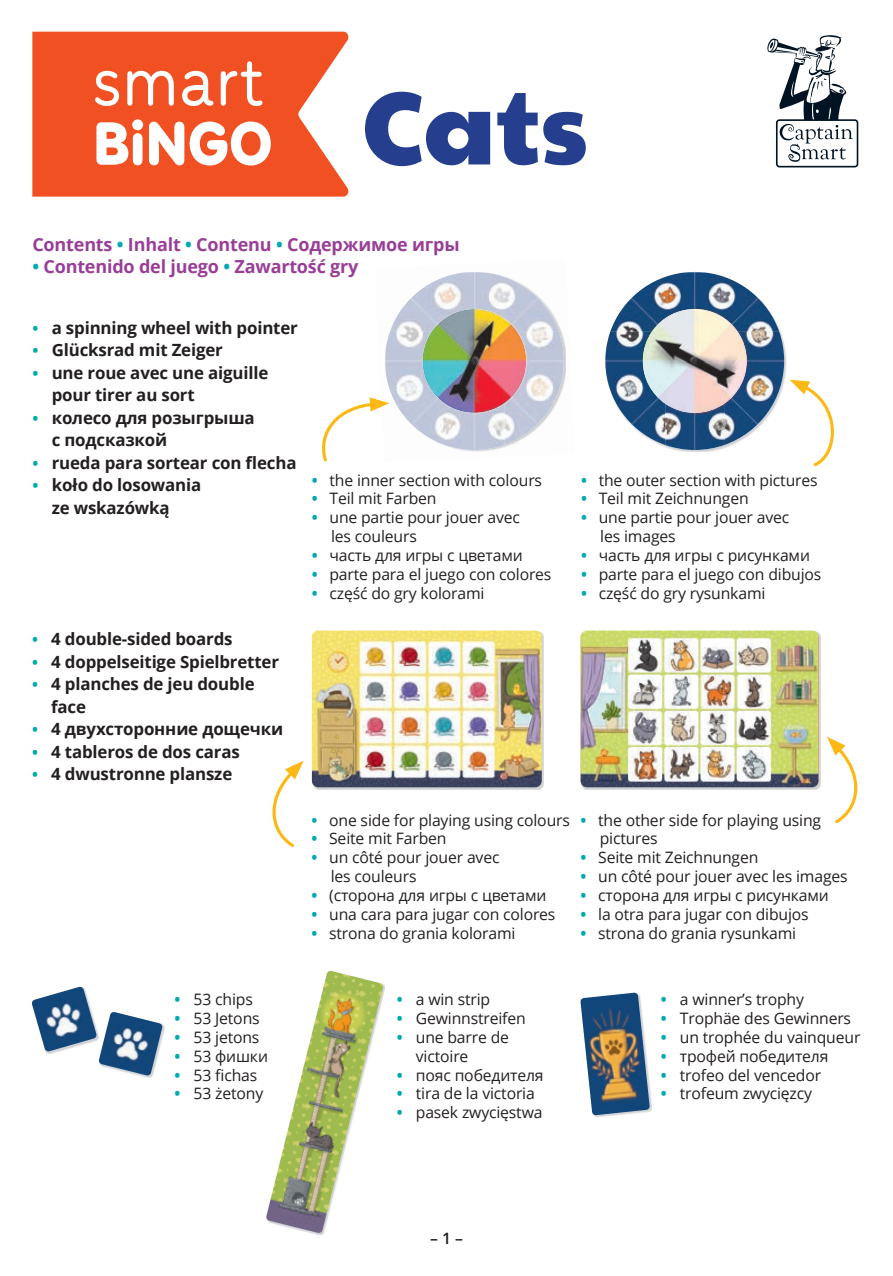
<style>
.page{position:relative;width:893px;height:1276px;background:#fff}
.page>*{position:absolute;margin:0;border:0;box-sizing:border-box;transform-origin:0 0}
.t1{font:103.5px "Paytone One";color:#253f8e}
.t2{font:700 18px "Open Sans";letter-spacing:-.01em;color:#983e97}
.t3{font:700 16.88px/22.5px "Open Sans";letter-spacing:-.01em;color:#231f20}
.t4{font:15.75px/18.9px "Open Sans";letter-spacing:-.01em;color:#231f20}
.t5{font:600 15.75px "Open Sans";color:#231f20}
.s1{color:#00aab0}
.s2{font-size:15.75px;color:#00aab0}
.s3{font-weight:700;color:#00aab0}
</style>
<div class="page">
<div style="left:776px;top:119px;width:82px;height:48px;border:2px solid #001322;border-radius:3px"></div>
<svg style="left:767px;top:35px;width:86px;height:127px"></svg>
<svg style="left:32px;top:32px;width:317px;height:165px;background:#f2643b"></svg>
<svg style="left:95px;top:61px;width:167px;height:45px"></svg>
<svg style="left:96px;top:119px;width:175px;height:46px"></svg>
<img style="left:593px;top:1089px;width:58px;height:28px">
<img style="left:580px;top:992px;width:70px;height:123px">
<img style="left:266px;top:971px;width:117px;height:262px">
<img style="left:314px;top:633px;width:230px;height:156px">
<img style="left:312px;top:630px;width:230px;height:157px">
<img style="left:45px;top:1031px;width:54px;height:22px">
<img style="left:31px;top:987px;width:66px;height:64px">
<img style="left:137px;top:1025px;width:28px;height:52px">
<img style="left:99px;top:1012px;width:64px;height:63px">
<img style="left:726px;top:344px;width:60px;height:104px">
<img style="left:610px;top:272px;width:169px;height:59px">
<img style="left:606px;top:331px;width:59px;height:114px">
<img style="left:725px;top:331px;width:59px;height:114px">
<img style="left:665px;top:404px;width:60px;height:46px">
<img style="left:643px;top:309px;width:104px;height:104px;border-radius:52px">
<img style="left:559px;top:326px;width:7px;height:58px">
<img style="left:422px;top:309px;width:104px;height:104px;border-radius:52px">
<img style="left:385px;top:332px;width:100px;height:40px">
<img style="left:390px;top:272px;width:169px;height:60px">
<img style="left:386px;top:331px;width:59px;height:114px">
<img style="left:504px;top:331px;width:60px;height:114px">
<img style="left:445px;top:403px;width:59px;height:47px">
<img style="left:582px;top:632px;width:238px;height:157px">
<img style="left:581px;top:630px;width:237px;height:157px">
<svg style="left:790px;top:380px;width:44px;height:87px"></svg>
<svg style="left:322px;top:397px;width:67px;height:65px"></svg>
<svg style="left:272px;top:760px;width:32px;height:87px"></svg>
<svg style="left:827px;top:736px;width:31px;height:88px"></svg>
<h1 class="t1" style="left:362px;top:33px;width:228px">Cats</h1>
<p class="t2" style="left:32px;top:232px;width:429px">Contents <span class="s1">•</span> Inhalt <span class="s1">•</span> Contenu <span class="s1">•</span> Содержимое игры</p>
<p class="t2" style="left:32px;top:253px;width:328px"><span class="s1">•</span> Contenido del juego <span class="s1">•</span> Zawartość gry</p>
<p class="t3" style="left:33px;top:316px;width:267px"><span class="s2">•</span> a spinning wheel with pointer</p>
<p class="t3" style="left:33px;top:338px;width:192px"><span class="s2">•</span> Glücksrad mit Zeiger</p>
<p class="t3" style="left:52px;top:361px;width:218px;text-indent:-19px"><span class="s2">•</span> une roue avec une aiguille pour tirer au sort</p>
<p class="t3" style="left:52px;top:406px;width:205px;text-indent:-19px"><span class="s2">•</span> колесо для розыгрыша с подсказкой</p>
<p class="t3" style="left:33px;top:451px;width:265px"><span class="s2">•</span> rueda para sortear con flecha</p>
<p class="t3" style="left:52px;top:473px;width:151px;text-indent:-19px"><span class="s2">•</span> koło do losowania ze wskazówką</p>
<p class="t3" style="left:32px;top:627px;width:202px"><span class="s2">•</span> 4 double-sided boards</p>
<p class="t3" style="left:32px;top:650px;width:248px"><span class="s2">•</span> 4 doppelseitige Spielbretter</p>
<p class="t3" style="left:51px;top:672px;width:205px;text-indent:-19px"><span class="s2">•</span> 4 planches de jeu double face</p>
<p class="t3" style="left:32px;top:717px;width:253px"><span class="s2">•</span> 4 двухсторонние дощечки</p>
<p class="t3" style="left:32px;top:740px;width:209px"><span class="s2">•</span> 4 tableros de dos caras</p>
<p class="t3" style="left:32px;top:762px;width:202px"><span class="s2">•</span> 4 dwustronne plansze</p>
<p class="t4" style="left:312px;top:470px;width:232px"><span class="s3">•</span> the inner section with colours</p>
<p class="t4" style="left:312px;top:489px;width:126px"><span class="s3">•</span> Teil mit Farben</p>
<p class="t4" style="left:331px;top:508px;width:190px;text-indent:-19px"><span class="s3">•</span> une partie pour jouer avec les couleurs</p>
<p class="t4" style="left:312px;top:545px;width:212px"><span class="s3">•</span> часть для игры с цветами</p>
<p class="t4" style="left:312px;top:564px;width:241px"><span class="s3">•</span> parte para el juego con colores</p>
<p class="t4" style="left:312px;top:583px;width:174px"><span class="s3">•</span> część do gry kolorami</p>
<p class="t4" style="left:581px;top:470px;width:238px"><span class="s3">•</span> the outer section with pictures</p>
<p class="t4" style="left:581px;top:489px;width:169px"><span class="s3">•</span> Teil mit Zeichnungen</p>
<p class="t4" style="left:600px;top:508px;width:190px;text-indent:-19px"><span class="s3">•</span> une partie pour jouer avec les images</p>
<p class="t4" style="left:581px;top:545px;width:230px"><span class="s3">•</span> часть для игры с рисунками</p>
<p class="t4" style="left:581px;top:564px;width:242px"><span class="s3">•</span> parte para el juego con dibujos</p>
<p class="t4" style="left:581px;top:583px;width:186px"><span class="s3">•</span> część do gry rysunkami</p>
<p class="t4" style="left:312px;top:810px;width:260px"><span class="s3">•</span> one side for playing using colours</p>
<p class="t4" style="left:312px;top:829px;width:136px"><span class="s3">•</span> Seite mit Farben</p>
<p class="t4" style="left:331px;top:847px;width:170px;text-indent:-19px"><span class="s3">•</span> un côté pour jouer avec les couleurs</p>
<p class="t4" style="left:312px;top:885px;width:236px"><span class="s3">•</span> (сторона для игры с цветами</p>
<p class="t4" style="left:312px;top:904px;width:245px"><span class="s3">•</span> una cara para jugar con colores</p>
<p class="t4" style="left:312px;top:923px;width:206px"><span class="s3">•</span> strona do grania kolorami</p>
<p class="t4" style="left:600px;top:810px;width:223px;text-indent:-19px"><span class="s3">•</span> the other side for playing using pictures</p>
<p class="t4" style="left:581px;top:847px;width:179px"><span class="s3">•</span> Seite mit Zeichnungen</p>
<p class="t4" style="left:581px;top:866px;width:269px"><span class="s3">•</span> un côté pour jouer avec les images</p>
<p class="t4" style="left:581px;top:885px;width:250px"><span class="s3">•</span> сторона для игры с рисунками</p>
<p class="t4" style="left:581px;top:904px;width:230px"><span class="s3">•</span> la otra para jugar con dibujos</p>
<p class="t4" style="left:581px;top:923px;width:217px"><span class="s3">•</span> strona do grania rysunkami</p>
<p class="t4" style="left:174px;top:989px;width:80px"><span class="s3">•</span> 53 chips</p>
<p class="t4" style="left:174px;top:1008px;width:87px"><span class="s3">•</span> 53 Jetons</p>
<p class="t4" style="left:174px;top:1027px;width:87px"><span class="s3">•</span> 53 jetons</p>
<p class="t4" style="left:174px;top:1046px;width:95px"><span class="s3">•</span> 53 фишки</p>
<p class="t4" style="left:174px;top:1065px;width:84px"><span class="s3">•</span> 53 fichas</p>
<p class="t4" style="left:174px;top:1084px;width:90px"><span class="s3">•</span> 53 żetony</p>
<p class="t4" style="left:397px;top:989px;width:95px"><span class="s3">•</span> a win strip</p>
<p class="t4" style="left:397px;top:1008px;width:131px"><span class="s3">•</span> Gewinnstreifen</p>
<p class="t4" style="left:416px;top:1027px;width:95px;text-indent:-19px"><span class="s3">•</span> une barre de victoire</p>
<p class="t4" style="left:397px;top:1065px;width:148px"><span class="s3">•</span> пояс победителя</p>
<p class="t4" style="left:397px;top:1084px;width:140px"><span class="s3">•</span> tira de la victoria</p>
<p class="t4" style="left:397px;top:1102px;width:147px"><span class="s3">•</span> pasek zwycięstwa</p>
<p class="t4" style="left:661px;top:989px;width:145px"><span class="s3">•</span> a winner’s trophy</p>
<p class="t4" style="left:661px;top:1008px;width:192px"><span class="s3">•</span> Trophäe des Gewinners</p>
<p class="t4" style="left:661px;top:1027px;width:201px"><span class="s3">•</span> un trophée du vainqueur</p>
<p class="t4" style="left:661px;top:1046px;width:169px"><span class="s3">•</span> трофей победителя</p>
<p class="t4" style="left:661px;top:1065px;width:162px"><span class="s3">•</span> trofeo del vencedor</p>
<p class="t4" style="left:661px;top:1084px;width:153px"><span class="s3">•</span> trofeum zwycięzcy</p>
<p class="t5" style="left:430px;top:1227px;width:34px">– 1 –</p>
</div>
